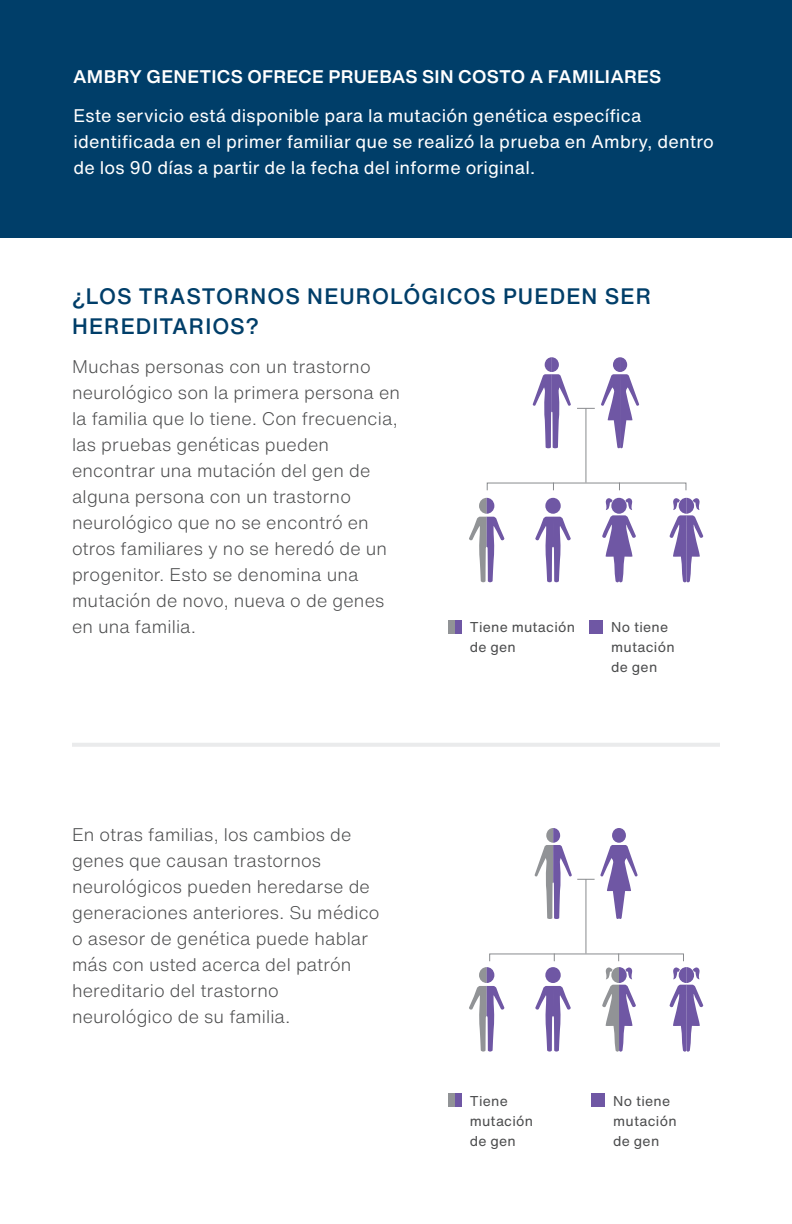
<style>
.page{position:relative;width:792px;height:1224px;background:#fff}
.page>*{position:absolute;margin:0;border:0;box-sizing:border-box;transform-origin:0 0}
.whitney_sub_head{font:500 22px/30px "Helvetica Now Text";letter-spacing:.045em;color:#003e69}
.Section_text{font:300 18px/26px "Helvetica Now Text";letter-spacing:.01em;color:#4b4c4d}
.Section_text-2{font:18px/26px "Helvetica Now Text";letter-spacing:.01em;color:#fff}
.whitney_sub_head-2{font:700 18px "Helvetica Now Display";letter-spacing:.05em;color:#fff}
.Main_table_copy{font:14px/20px "Helvetica Now Text";letter-spacing:.02em;color:#4b4c4d}
</style>
<div class="page">
<div style="left:0;top:0;width:792px;height:237px;background:#003e69"></div>
<hr style="left:72px;top:743px;width:648px;height:4px;background:#eaebec">
<div style="left:448px;top:620px;width:14px;height:13px;background:#6f57a4"></div>
<div style="left:448px;top:620px;width:7px;height:13px;background:#919396"></div>
<svg style="left:577px;top:408px;width:18px;height:1px"></svg>
<hr style="left:585px;top:408px;width:1px;height:75px;background:#898b8e">
<svg style="left:486px;top:482px;width:201px;height:9px"></svg>
<svg style="left:601px;top:357px;width:38px;height:92px"></svg>
<svg style="left:532px;top:357px;width:39px;height:92px"></svg>
<div style="left:592px;top:1093px;width:13px;height:14px;background:#6f57a4"></div>
<div style="left:448px;top:1093px;width:14px;height:13px;background:#6f57a4"></div>
<div style="left:448px;top:1093px;width:7px;height:13px;background:#919396"></div>
<hr style="left:585px;top:879px;width:1px;height:75px;background:#898b8e">
<svg style="left:534px;top:828px;width:104px;height:91px"></svg>
<div style="left:590px;top:620px;width:13px;height:13px;background:#6f57a4"></div>
<svg style="left:602px;top:498px;width:34px;height:85px"></svg>
<svg style="left:669px;top:498px;width:35px;height:85px"></svg>
<svg style="left:469px;top:498px;width:36px;height:85px"></svg>
<svg style="left:535px;top:498px;width:36px;height:85px"></svg>
<svg style="left:469px;top:953px;width:235px;height:99px"></svg>
<p class="whitney_sub_head-2" style="left:74px;top:64px;width:589px">AMBRY GENETICS OFRECE PRUEBAS SIN COSTO A FAMILIARES</p>
<p class="Section_text-2" style="left:73px;top:103px;width:642px">Este servicio está disponible para la mutación genética específica identificada en el primer familiar que se realizó la prueba en Ambry, dentro de los 90 días a partir de la fecha del informe original.</p>
<p class="whitney_sub_head" style="left:72px;top:281px;width:581px">¿LOS TRASTORNOS NEUROLÓGICOS PUEDEN SER<br>HEREDITARIOS?</p>
<p class="Section_text" style="left:72px;top:353px;width:330px">Muchas personas con un trastorno neurológico son la primera persona en la familia que lo tiene. Con frecuencia, las pruebas genéticas pueden encontrar una mutación del gen de alguna persona con un trastorno neurológico que no se encontró en otros familiares y no se heredó de un progenitor. Esto se denomina una mutación de novo, nueva o de genes en una familia.</p>
<p class="Section_text" style="left:72px;top:821px;width:309px">En otras familias, los cambios de genes que causan trastornos neurológicos pueden heredarse de generaciones anteriores. Su médico o asesor de genética puede hablar más con usted acerca del patrón hereditario del trastorno neurológico de su familia.</p>
<p class="Main_table_copy" style="left:470px;top:617px;width:107px">Tiene mutación de gen</p>
<p class="Main_table_copy" style="left:611px;top:617px;width:65px">No tiene mutación de gen</p>
<p class="Main_table_copy" style="left:470px;top:1090px;width:65px">Tiene mutación de gen</p>
<p class="Main_table_copy" style="left:613px;top:1091px;width:65px">No tiene mutación de gen</p>
</div>
